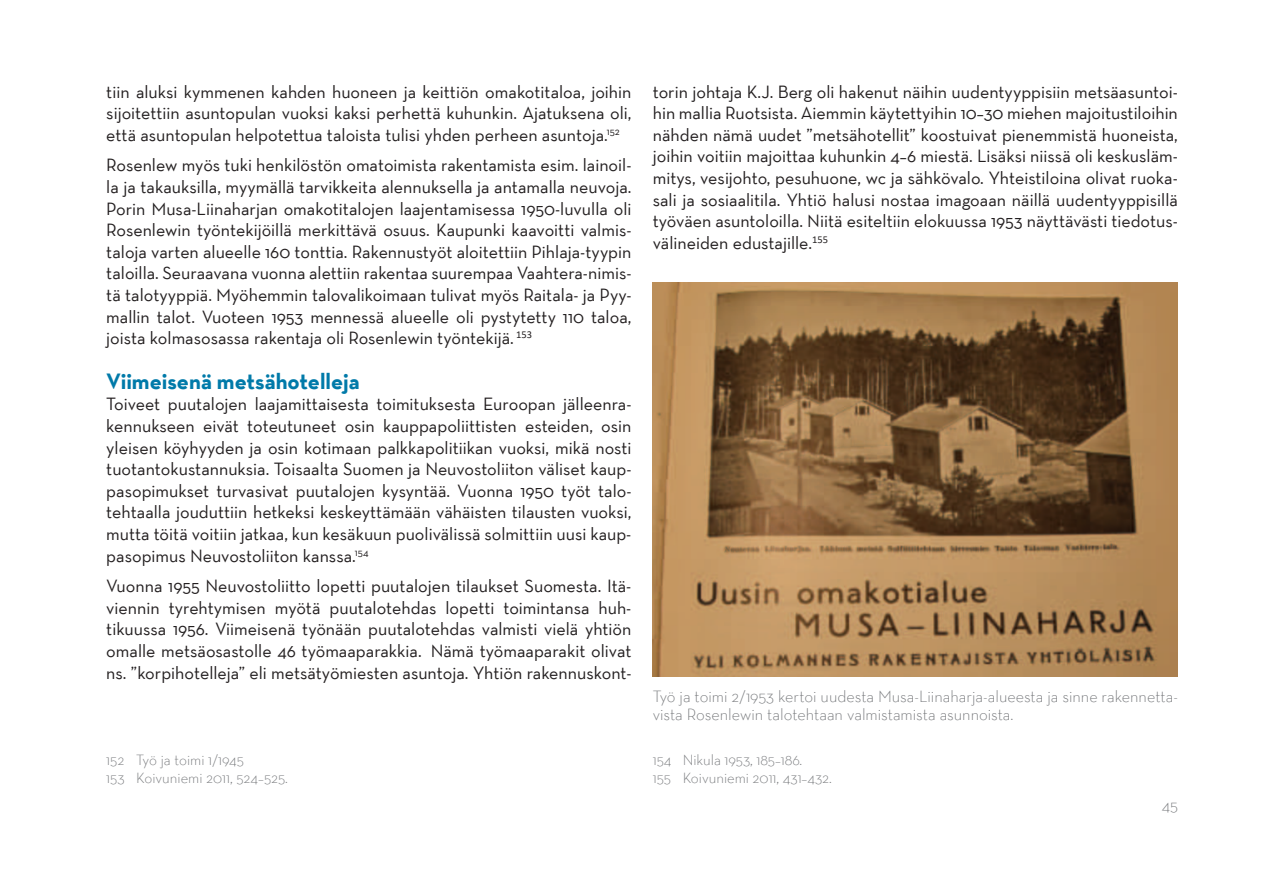
<style>
.page{position:relative;width:1263px;height:893px;background:#fff}
.page>*{position:absolute;margin:0;border:0;box-sizing:border-box;transform-origin:0 0}
.t1{font:700 22.5px "Neutra Text";color:#007aa9}
.t2{font:18px/21.6px "Neutra Text";color:#231f20;text-align:justify}
.t3{font:300 16.5px/18px "Neutra Text";color:#727477}
.t4{font:300 15px/18px "Neutra Text";color:#727477}
</style>
<div class="page">
<img style="left:653px;top:283px;width:525px;height:394px">
<p class="t2" style="left:106px;top:80px;width:527px">tiin aluksi kymmenen kahden huoneen ja keittiön omakotitaloa, joihin sijoitettiin asuntopulan vuoksi kaksi perhettä kuhunkin. Ajatuksena oli, että asuntopulan helpotettua taloista tulisi yhden perheen asuntoja.<sup>152</sup></p>
<p class="t2" style="left:106px;top:154px;width:527px">Rosenlew myös tuki henkilöstön omatoimista rakentamista esim. lainoil&shy;la ja takauksilla, myymällä tarvikkeita alennuksella ja antamalla neuvoja.<br>Porin Musa-Liinaharjan omakotitalojen laajentamisessa 1950-luvulla oli Rosenlewin työntekijöillä merkittävä osuus. Kaupunki kaavoitti valmis&shy;taloja varten alueelle 160 tonttia. Rakennustyöt aloitettiin Pihlaja-tyypin taloilla. Seuraavana vuonna alettiin rakentaa suurempaa Vaahtera-nimis&shy;tä talotyyppiä. Myöhemmin talovalikoimaan tulivat myös Raitala- ja Pyy&shy;mallin talot. Vuoteen 1953 mennessä alueelle oli pystytetty 110 taloa, joista kolmasosassa rakentaja oli Rosenlewin työntekijä. <sup>153</sup></p>
<p class="t1" style="left:106px;top:367px;width:255px">Viimeisenä metsähotelleja</p>
<p class="t2" style="left:106px;top:393px;width:527px">Toiveet puutalojen laajamittaisesta toimituksesta Euroopan jälleenra&shy;kennukseen eivät toteutuneet osin kauppapoliittisten esteiden, osin yleisen köyhyyden ja osin kotimaan palkkapolitiikan vuoksi, mikä nosti tuotantokustannuksia. Toisaalta Suomen ja Neuvostoliiton väliset kaup&shy;pasopimukset turvasivat puutalojen kysyntää. Vuonna 1950 työt talo&shy;tehtaalla jouduttiin hetkeksi keskeyttämään vähäisten tilausten vuoksi, mutta töitä voitiin jatkaa, kun kesäkuun puolivälissä solmittiin uusi kaup&shy;pasopimus Neuvostoliiton kanssa.<sup>154</sup></p>
<p class="t2" style="left:106px;top:575px;width:527px">Vuonna 1955 Neuvostoliitto lopetti puutalojen tilaukset Suomesta. Itä&shy;viennin tyrehtymisen myötä puutalotehdas lopetti toimintansa huh&shy;tikuussa 1956. Viimeisenä työnään puutalotehdas valmisti vielä yhtiön omalle metsäosastolle 46 työmaaparakkia. Nämä työmaaparakit olivat ns. ”korpihotelleja” eli metsätyömiesten asuntoja. Yhtiön rakennuskont-</p>
<p class="t2" style="left:653px;top:80px;width:527px">torin johtaja K.J. Berg oli hakenut näihin uudentyyppisiin metsäasuntoi&shy;hin mallia Ruotsista. Aiemmin käytettyihin 10–30 miehen majoitustiloihin nähden nämä uudet ”metsähotellit” koostuivat pienemmistä huoneista, joihin voitiin majoittaa kuhunkin 4–6 miestä. Lisäksi niissä oli keskusläm&shy;mitys, vesijohto, pesuhuone, wc ja sähkövalo. Yhteistiloina olivat ruoka&shy;sali ja sosiaalitila. Yhtiö halusi nostaa imagoaan näillä uudentyyppisillä työväen asuntoloilla. Niitä esiteltiin elokuussa 1953 näyttävästi tiedotus&shy;välineiden edustajille.<sup>155</sup></p>
<p class="t3" style="left:653px;top:687px;width:527px">Työ ja toimi 2/1953 kertoi uudesta Musa-Liinaharja-alueesta ja sinne rakennetta&shy;vista Rosenlewin talotehtaan valmistamista asunnoista.</p>
<p class="t4" style="left:106px;top:751px;width:183px">152 Työ ja toimi 1/1945<br>153 Koivuniemi 2011, 524–525.</p>
<p class="t4" style="left:653px;top:751px;width:181px">154 Nikula 1953, 185–186.<br>155 Koivuniemi 2011, 431–432.</p>
<p class="t3" style="left:1162px;top:796px;width:18px">45</p>
</div>
